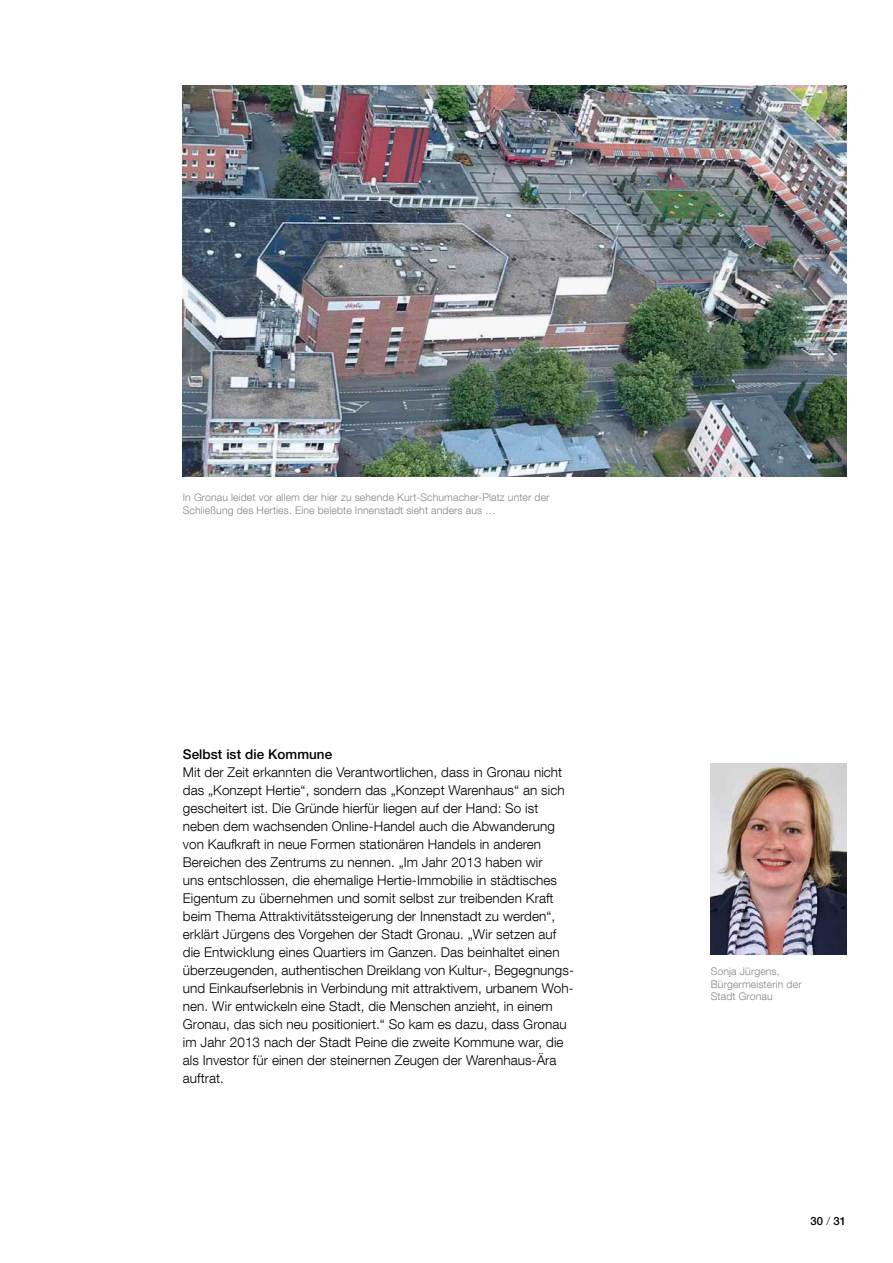
<style>
.page{position:relative;width:893px;height:1263px;background:#fff}
.page>*{position:absolute;margin:0;border:0;box-sizing:border-box;transform-origin:0 0}
.t1{font:300 13.5px/18px "Helvetica Neue LT Com";letter-spacing:.005em;color:#000}
.t2{font:500 13.5px "Helvetica Neue";letter-spacing:.005em;color:#000}
.t3{font:500 11.25px "Helvetica Neue LT Com";color:#000}
.t4{font:300 10.5px/12.8px "Helvetica Neue LT Com";letter-spacing:.01em;color:#868685}
.s1{font-weight:300}
</style>
<div class="page">
<img style="left:710px;top:763px;width:136px;height:192px">
<img style="left:183px;top:85px;width:663px;height:391px">
<p class="t4" style="left:183px;top:490px;width:368px">In Gronau leidet vor allem der hier zu sehende Kurt-Schumacher-Platz unter der<br>Schließung des Herties. Eine belebte Innenstadt sieht anders aus …</p>
<p class="t2" style="left:183px;top:746px;width:151px">Selbst ist die Kommune</p>
<p class="t1" style="left:183px;top:763px;width:393px">Mit der Zeit erkannten die Verantwortlichen, dass in Gronau nicht das „Konzept Hertie“, sondern das „Konzept Warenhaus“ an sich gescheitert ist. Die Gründe hierfür liegen auf der Hand: So ist neben dem wachsenden Online-Handel auch die Abwanderung von Kaufkraft in neue Formen stationären Handels in anderen Bereichen des Zentrums zu nennen. „Im Jahr 2013 haben wir<br>uns entschlossen, die ehemalige Hertie-Immobilie in städtisches Eigentum zu übernehmen und somit selbst zur treibenden Kraft beim Thema Attraktivitätssteigerung der Innenstadt zu werden“, erklärt Jürgens des Vorgehen der Stadt Gronau. „Wir setzen auf die Entwicklung eines Quartiers im Ganzen. Das beinhaltet einen überzeugenden, authentischen Dreiklang von Kultur-, Begegnungs&shy;und Einkaufserlebnis in Verbindung mit attraktivem, urbanem Woh&shy;nen. Wir entwickeln eine Stadt, die Menschen anzieht, in einem Gronau, das sich neu positioniert.“ So kam es dazu, dass Gronau im Jahr 2013 nach der Stadt Peine die zweite Kommune war, die als Investor für einen der steinernen Zeugen der Warenhaus-Ära auftrat.</p>
<p class="t4" style="left:711px;top:964px;width:92px">Sonja Jürgens,<br>Bürgermeisterin der<br>Stadt Gronau</p>
<p class="t3" style="left:810px;top:1214px;width:37px">30 <span class="s1">/</span> 31</p>
</div>
